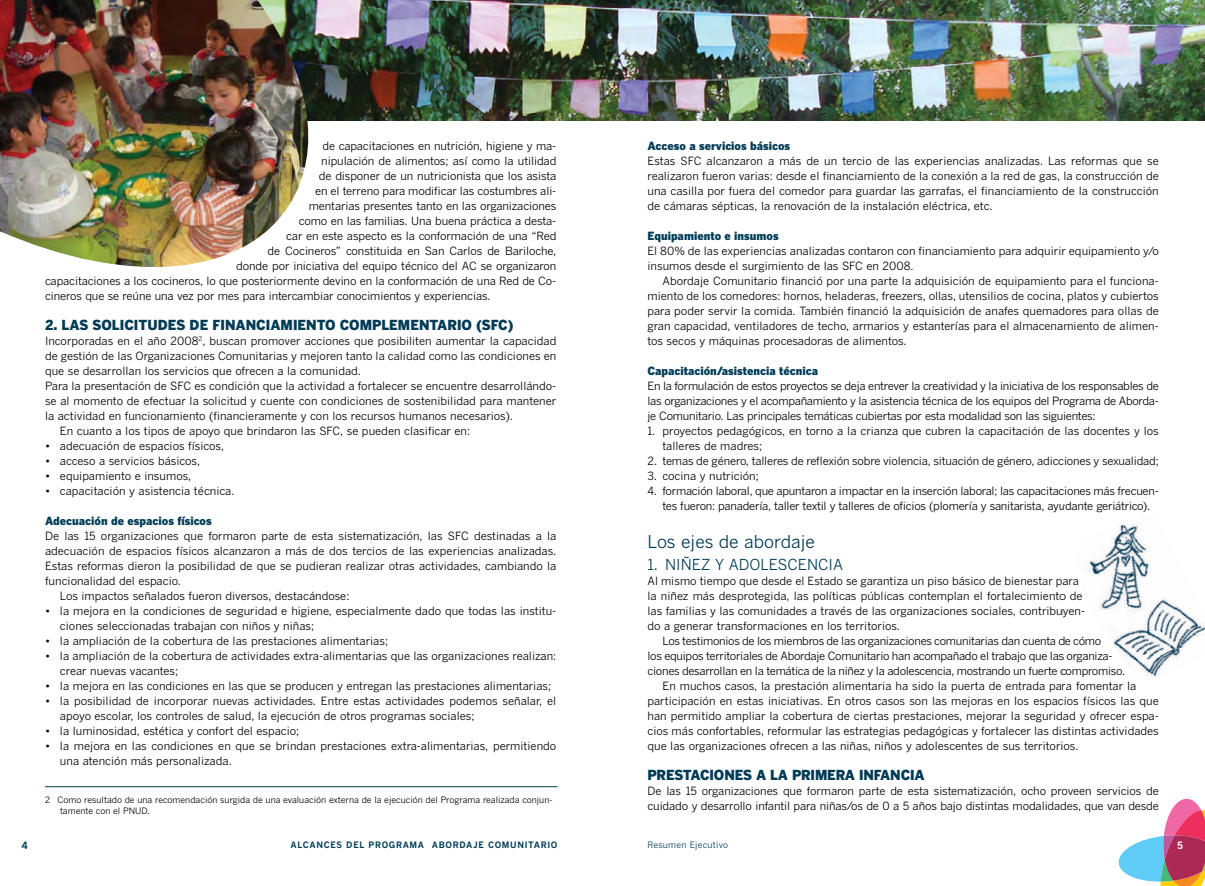
<style>
.page{position:relative;width:1205px;height:886px;background:#fff}
.page>*{position:absolute;margin:0;border:0;box-sizing:border-box;transform-origin:0 0}
.t1{font:17.5px "Benton Gothic";color:#003b56}
.t2{font:15px "Benton Gothic";color:#003b56}
.t3{font:900 13.75px "Benton Gothic";color:#003b56}
.t4{font:11.25px/15px "Benton Gothic";letter-spacing:-.005em;color:#000}
.t5{font:11.25px "Benton Gothic";letter-spacing:-.025em;color:#000}
.t6{font:900 11.25px "Benton Gothic";color:#003b56}
.t7{font:700 10px "Benton Gothic";color:#003b56}
.t8{font:700 10px "Benton Gothic";color:#fff}
.t9{font:8.75px/10.5px "Benton Gothic";color:#000}
.t10{font:700 8.75px "Benton Gothic";letter-spacing:.075em;color:#003b56}
.t11{font:8.75px "Benton Gothic";letter-spacing:.025em;color:#003b56}
</style>
<div class="page">
<svg style="left:1118px;top:798px;width:87px;height:88px"></svg>
<img style="left:324px;top:0;width:881px;height:120px">
<img style="left:1089px;top:524px;width:116px;height:153px">
<img style="left:0;top:0;width:324px;height:267px">
<hr style="left:45px;top:786px;width:512px;height:1px;background:#003b56">
<p class="t4" style="left:322px;top:138px;width:235px">de capacitaciones en nutrición, higiene y ma-</p>
<p class="t4" style="left:321px;top:153px;width:237px">nipulación de alimentos; así como la utilidad</p>
<p class="t4" style="left:319px;top:168px;width:239px">de disponer de un nutricionista que los asista</p>
<p class="t4" style="left:315px;top:183px;width:243px">en el terreno para modificar las costumbres ali-</p>
<p class="t4" style="left:309px;top:198px;width:249px">mentarias presentes tanto en las organizaciones</p>
<p class="t4" style="left:299px;top:213px;width:259px">como en las familias. U na buena práctica a desta-</p>
<p class="t4" style="left:286px;top:228px;width:271px">car en este aspecto es la conformación de una “Red</p>
<p class="t4" style="left:267px;top:243px;width:290px">de Cocineros” constituida en San Carlos de Bariloche,</p>
<p class="t4" style="left:236px;top:258px;width:322px">donde por iniciativa del equipo técnico del AC se organizaron</p>
<p class="t4" style="left:45px;top:273px;width:513px">capacitaciones a los cocineros, lo que posteriormente devino en la conformación de una Red de Co-</p>
<p class="t4" style="left:45px;top:288px;width:447px">cineros que se reúne una vez por mes para intercambiar conocimientos y experiencias.</p>
<p class="t3" style="left:45px;top:316px;width:83px">2. LAS SOLICIT</p>
<p class="t3" style="left:147px;top:316px;width:83px">UDES DE FINANCIAMIENTO</p>
<p class="t3" style="left:340px;top:316px;width:12px">COMP</p>
<p class="t3" style="left:381px;top:316px;width:18px">LEMENTARIO</p>
<p class="t3" style="left:476px;top:316px;width:39px">(SFC)</p>
<p class="t4" style="left:45px;top:333px;width:513px">I ncorporadas en el año 2008<sup>2</sup>, buscan promover acciones que posibiliten aumentar la capacidad</p>
<p class="t4" style="left:45px;top:348px;width:513px">de gestión de las Organizaciones Comunitarias y mejoren tanto la calidad como las condiciones en</p>
<p class="t4" style="left:45px;top:363px;width:317px">que se desarrollan los servicios que ofrecen a la comunidad.</p>
<p class="t4" style="left:45px;top:378px;width:513px">Para la presentación de SFC es condición que la actividad a fortalecer se encuentre desarrollándo-</p>
<p class="t4" style="left:45px;top:393px;width:513px">se al momento de efectuar la solicitud y cuente con condiciones de sostenibilidad para mantener</p>
<p class="t4" style="left:45px;top:408px;width:469px">la actividad en funcionamiento (financieramente y con los recursos humanos necesarios).</p>
<p class="t4" style="left:60px;top:423px;width:412px">En cuanto a los tipos de apoyo que brindaron las SFC, se pueden clasificar en:</p>
<p class="t4" style="left:45px;top:438px;width:181px">• adecuación de espacios físicos,</p>
<p class="t4" style="left:45px;top:453px;width:157px">• acceso a servicios básicos,</p>
<p class="t4" style="left:45px;top:468px;width:148px">• equipamiento e insumos,</p>
<p class="t4" style="left:45px;top:483px;width:191px">• capacitación y asistencia técnica.</p>
<p class="t6" style="left:45px;top:514px;width:168px">Adecuación de espacios físicos</p>
<p class="t4" style="left:45px;top:528px;width:513px">De las 15 organizaciones que formaron parte de esta sistematización, las SFC destinadas a la</p>
<p class="t4" style="left:45px;top:543px;width:513px">adecuación de espacios físicos alcanzaron a más de dos tercios de las experiencias analizadas.</p>
<p class="t4" style="left:45px;top:558px;width:513px">Estas reformas dieron la posibilidad de que se pudieran realizar otras actividades, cambiando la</p>
<p class="t4" style="left:45px;top:573px;width:138px">funcionalidad del espacio.</p>
<p class="t4" style="left:60px;top:588px;width:291px">Los impactos señalados fueron diversos, destacándose:</p>
<p class="t4" style="left:60px;top:603px;width:498px;text-indent:-15px">• la mejora en la condiciones de seguridad e higiene, especialmente dado que todas las institu&shy;ciones seleccionadas trabajan con niños y niñas;</p>
<p class="t4" style="left:45px;top:633px;width:345px">• la ampliación de la cobertura de las prestaciones alimentarias;</p>
<p class="t4" style="left:60px;top:648px;width:498px;text-indent:-15px">• la ampliación de la cobertura de actividades extra-alimentarias que las organizaciones realizan: crear nuevas vacantes;</p>
<p class="t4" style="left:45px;top:678px;width:508px">• la mejora en las condiciones en las que se producen y entregan las prestaciones alimentarias;</p>
<p class="t4" style="left:60px;top:693px;width:498px;text-indent:-15px">• la posibilidad de incorporar nuevas actividades. Entre estas actividades podemos señalar, el apoyo escolar, los controles de salud, la ejecución de otros programas sociales;</p>
<p class="t4" style="left:45px;top:723px;width:256px">• la luminosidad, estética y confort del espacio;</p>
<p class="t4" style="left:60px;top:738px;width:498px;text-indent:-15px">• la mejora en las condiciones en que se brindan prestaciones extra-alimentarias, permitiendo una atención más personalizada.</p>
<p class="t9" style="left:60px;top:794px;width:494px;text-indent:-15px">2 Como resultado de una recomendación surgida de una evaluación externa de la ejecución del Programa realizada conjun&shy;tamente con el PNU D.</p>
<p class="t6" style="left:647px;top:139px;width:144px">Acceso a servicios básicos</p>
<p class="t4" style="left:647px;top:153px;width:513px;text-align:justify">Estas SFC alcanzaron a más de un tercio de las experiencias analizadas. Las reformas que se realizaron fueron varias: desde el financiamiento de la conexión a la red de gas, la construcción de una casilla por fuera del comedor para guardar las garrafas, el financiamiento de la construcción de cámaras sépticas, la renovación de la instalación eléctrica, etc.</p>
<p class="t6" style="left:647px;top:229px;width:133px">Equipamiento e insumos</p>
<p class="t4" style="left:647px;top:243px;width:513px">El 80% de las experiencias analizadas contaron con financiamiento para adquirir equipamiento y/o insumos desde el surgimiento de las SFC en 2008.</p>
<p class="t4" style="left:647px;top:273px;width:513px;text-align:justify;text-indent:15px">Abordaje Comunitario financió por una parte la adquisición de equipamiento para el funciona&shy;miento de los comedores: hornos, heladeras, freezers, ollas, utensilios de cocina, platos y cubiertos para poder servir la comida. También financió la adquisición de anafes quemadores para ollas de gran capacidad, ventiladores de techo, armarios y estanterías para el almacenamiento de alimen&shy;tos secos y máquinas procesadoras de alimentos.</p>
<p class="t6" style="left:647px;top:364px;width:172px">Capacitación/asistencia técnica</p>
<p class="t4" style="left:647px;top:378px;width:513px;text-align:justify">En la formulación de estos proyectos se deja entrever la creatividad y la iniciativa de los responsables de las organizaciones y el acompañamiento y la asistencia técnica de los equipos del Programa de Aborda&shy;je Comunitario. Las principales temáticas cubiertas por esta modalidad son las siguientes:</p>
<p class="t4" style="left:662px;top:423px;width:498px;text-indent:-15px">1. proyectos pedagógicos, en torno a la crianza que cubren la capacitación de las docentes y los talleres de madres;</p>
<p class="t4" style="left:647px;top:453px;width:513px">2. temas de género, talleres de reflexión sobre violencia, situación de género, adicciones y sexualidad;</p>
<p class="t4" style="left:647px;top:468px;width:113px">3. cocina y nutrición;</p>
<p class="t4" style="left:647px;top:483px;width:513px;text-align:center">4. formación laboral, que apuntaron a impactar en la inserción laboral; las capacitaciones más frecuen&shy;tes fueron: panadería, taller textil y talleres de oficios (plomería y sanitarista, ayudante geriátrico).</p>
<h1 class="t1" style="left:647px;top:531px;width:169px">Los ejes de abordaje</h1>
<h2 class="t2" style="left:647px;top:556px;width:197px">1. NI ÑEZ Y ADOLESCENCIA</h2>
<p class="t4" style="left:647px;top:573px;width:439px">Al mismo tiempo que desde el Estado se garantiza un piso básico de bienestar para la niñez más desprotegida, las políticas públicas contemplan el fortalecimiento de las familias y las comunidades a través de las organizaciones sociales, contribuyen&shy;do a generar transformaciones en los territorios.</p>
<p class="t5" style="left:662px;top:634px;width:440px">Los testimonios de los miembros de las organizaciones comunitarias dan cuenta de cómo</p>
<p class="t5" style="left:647px;top:649px;width:466px">los equipos territoriales de Abordaje Comunitario han acompañado el trabajo que las organiza-</p>
<p class="t5" style="left:647px;top:664px;width:479px">ciones desarrollan en la temática de la niñez y la adolescencia, mostrando un fuerte compromiso.</p>
<p class="t4" style="left:662px;top:678px;width:475px">En muchos casos, la prestación alimentaria ha sido la puerta de entrada para fomentar la</p>
<p class="t4" style="left:647px;top:693px;width:513px">participación en estas iniciativas. En otros casos son las mejoras en los espacios físicos las que</p>
<p class="t4" style="left:647px;top:708px;width:513px">han permitido ampliar la cobertura de ciertas prestaciones, mejorar la seguridad y ofrecer espa-</p>
<p class="t4" style="left:647px;top:723px;width:513px">cios más confortables, reformular las estrategias pedagógicas y fortalecer las distintas actividades</p>
<p class="t4" style="left:647px;top:738px;width:432px">que las organizaciones ofrecen a las niñas, niños y adolescentes de sus territorios.</p>
<p class="t3" style="left:647px;top:766px;width:279px">Prestaciones a la primera infancia</p>
<p class="t4" style="left:647px;top:783px;width:513px">De las 15 organizaciones que formaron parte de esta sistematización, ocho proveen servicios de cuidado y desarrollo infantil para niñas/os de 0 a 5 años bajo distintas modalidades, que van desde</p>
<p class="t7" style="left:22px;top:839px;width:8px">4</p>
<p class="t10" style="left:291px;top:839px;width:268px">ALCANCES DEL PROGRAMA ABORDAJE COMUNITARIO</p>
<p class="t11" style="left:647px;top:839px;width:82px">Resumen Ejecutivo</p>
<p class="t8" style="left:1177px;top:839px;width:7px">5</p>
</div>
